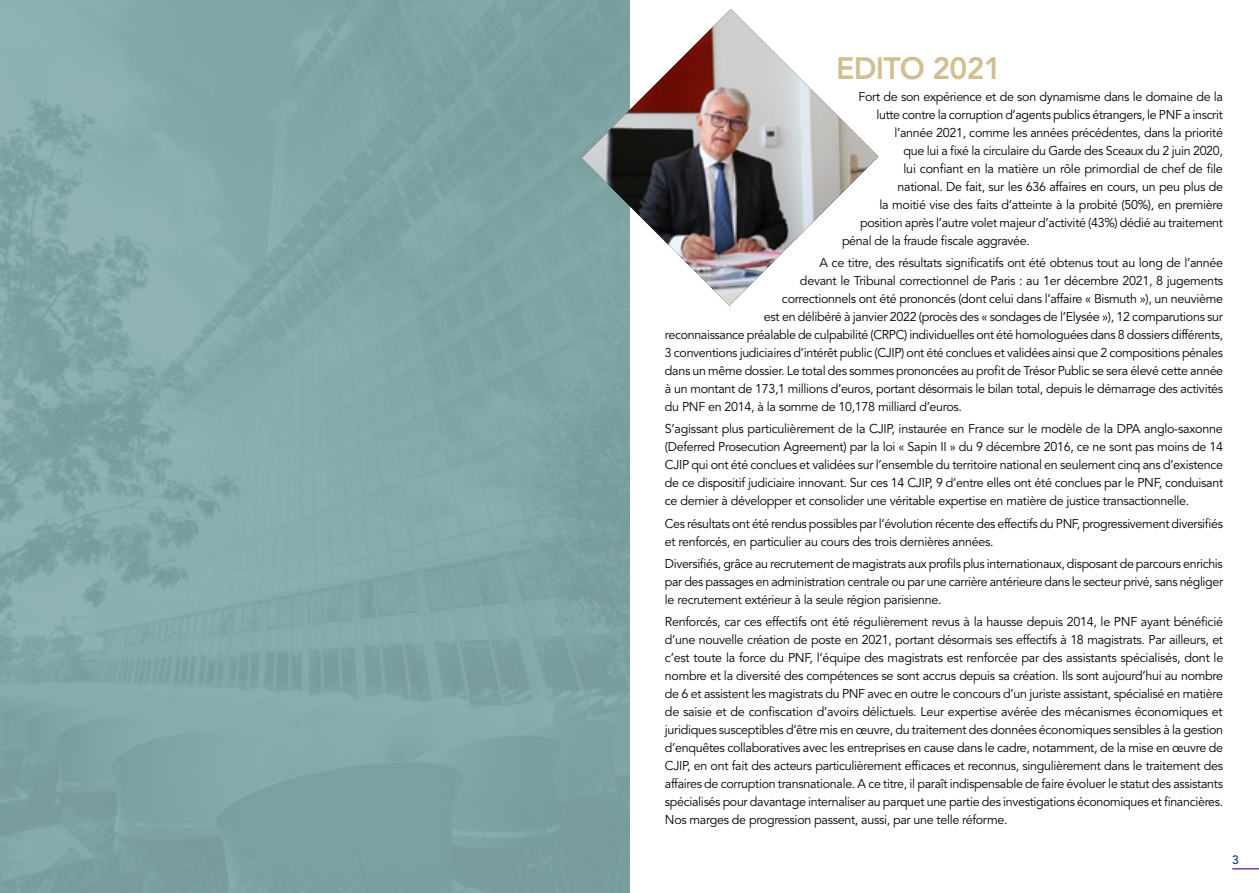
<style>
.page{position:relative;width:1259px;height:893px;background:#fff}
.page>*{position:absolute;margin:0;border:0;box-sizing:border-box;transform-origin:0 0}
.t1{font:800 30.75px "Avenir LT Std";letter-spacing:-.025em;color:#d1bf8f}
.t2{font:12.75px/18px "Avenir LT Std";letter-spacing:-.025em;color:#000;text-align:justify}
.t3{font:500 12px "Avenir LT Std";color:#003876}
</style>
<div class="page">
<svg style="left:1232px;top:868px;width:27px;height:1px"></svg>
<img style="left:581px;top:9px;width:297px;height:297px">
<p class="t1" style="left:836px;top:50px;width:167px">EDITO 2021</p>
<p class="t2" style="left:858px;top:88px;width:366px">Fort de son expérience et de son dynamisme dans le domaine de la</p>
<p class="t2" style="left:876px;top:106px;width:348px">lutte contre la corruption d’agents publics étrangers, le PNF a inscrit</p>
<p class="t2" style="left:894px;top:124px;width:330px">l’année 2021, comme les années précédentes, dans la priorité</p>
<p class="t2" style="left:903px;top:142px;width:321px">que lui a fixé la circulaire du Garde des Sceaux du 2 juin 2020,</p>
<p class="t2" style="left:903px;top:160px;width:321px">lui confiant en la matière un rôle primordial de chef de file</p>
<p class="t2" style="left:897px;top:178px;width:327px">national. De fait, sur les 636 affaires en cours, un peu plus de</p>
<p class="t2" style="left:879px;top:196px;width:345px">la moitié vise des faits d’atteinte à la probité (50%), en première</p>
<p class="t2" style="left:860px;top:214px;width:364px">position après l’autre volet majeur d’activité (43%) dédié au traitement</p>
<p class="t2" style="left:842px;top:232px;width:189px">pénal de la fraude fiscale aggravée.</p>
<p class="t2" style="left:819px;top:254px;width:405px">A ce titre, des résultats significatifs ont été obtenus tout au long de l’année</p>
<p class="t2" style="left:800px;top:272px;width:425px">devant le Tribunal correctionnel de Paris : au 1er décembre 2021, 8 jugements</p>
<p class="t2" style="left:782px;top:290px;width:442px">correctionnels ont été prononcés (dont celui dans l’affaire « Bismuth »), un neuvième</p>
<p class="t2" style="left:764px;top:308px;width:460px">est en délibéré à janvier 2022 (procès des « sondages de l’Elysée »), 12 comparutions sur</p>
<p class="t2" style="left:665px;top:326px;width:560px">reconnaissance préalable de culpabilité (CRPC) individuelles ont été homologuées dans 8 dossiers différents,</p>
<p class="t2" style="left:665px;top:344px;width:560px">3 conventions judiciaires d’intérêt public (CJIP) ont été conclues et validées ainsi que 2 compositions pénales</p>
<p class="t2" style="left:665px;top:362px;width:560px">dans un même dossier. Le total des sommes prononcées au profit de Trésor Public se sera élevé cette année</p>
<p class="t2" style="left:665px;top:380px;width:560px">à un montant de 173,1 millions d’euros, portant désormais le bilan total, depuis le démarrage des activités</p>
<p class="t2" style="left:665px;top:398px;width:299px">du PNF en 2014, à la somme de 10,178 milliard d’euros.</p>
<p class="t2" style="left:665px;top:420px;width:560px">S’agissant plus particulièrement de la CJIP, instaurée en France sur le modèle de la DPA anglo-saxonne (Deferred Prosecution Agreement) par la loi « Sapin II » du 9 décembre 2016, ce ne sont pas moins de 14<br>CJIP qui ont été conclues et validées sur l’ensemble du territoire national en seulement cinq ans d’existence de ce dispositif judiciaire innovant. Sur ces 14 CJIP, 9 d’entre elles ont été conclues par le PNF, conduisant ce dernier à développer et consolider une véritable expertise en matière de justice transactionnelle.</p>
<p class="t2" style="left:665px;top:515px;width:559px">Ces résultats ont été rendus possibles par l’évolution récente des effectifs du PNF, progressivement diversifiés et renforcés, en particulier au cours des trois dernières années.</p>
<p class="t2" style="left:665px;top:555px;width:560px">Diversifiés, grâce au recrutement de magistrats aux profils plus internationaux, disposant de parcours enrichis par des passages en administration centrale ou par une carrière antérieure dans le secteur privé, sans négliger le recrutement extérieur à la seule région parisienne.</p>
<p class="t2" style="left:665px;top:613px;width:560px">Renforcés, car ces effectifs ont été régulièrement revus à la hausse depuis 2014, le PNF ayant bénéficié d’une nouvelle création de poste en 2021, portant désormais ses effectifs à 18 magistrats. Par ailleurs, et c’est toute la force du PNF, l’équipe des magistrats est renforcée par des assistants spécialisés, dont le nombre et la diversité des compétences se sont accrus depuis sa création. Ils sont aujourd’hui au nombre de 6 et assistent les magistrats du PNF avec en outre le concours d’un juriste assistant, spécialisé en matière de saisie et de confiscation d’avoirs délictuels. Leur expertise avérée des mécanismes économiques et juridiques susceptibles d’être mis en œuvre, du traitement des données économiques sensibles à la gestion d’enquêtes collaboratives avec les entreprises en cause dans le cadre, notamment, de la mise en œuvre de CJIP, en ont fait des acteurs particulièrement efficaces et reconnus, singulièrement dans le traitement des affaires de corruption transnationale. A ce titre, il paraît indispensable de faire évoluer le statut des assistants spécialisés pour davantage internaliser au parquet une partie des investigations économiques et financières.<br>Nos marges de progression passent, aussi, par une telle réforme.</p>
<p class="t3" style="left:1232px;top:853px;width:8px">3</p>
</div>
